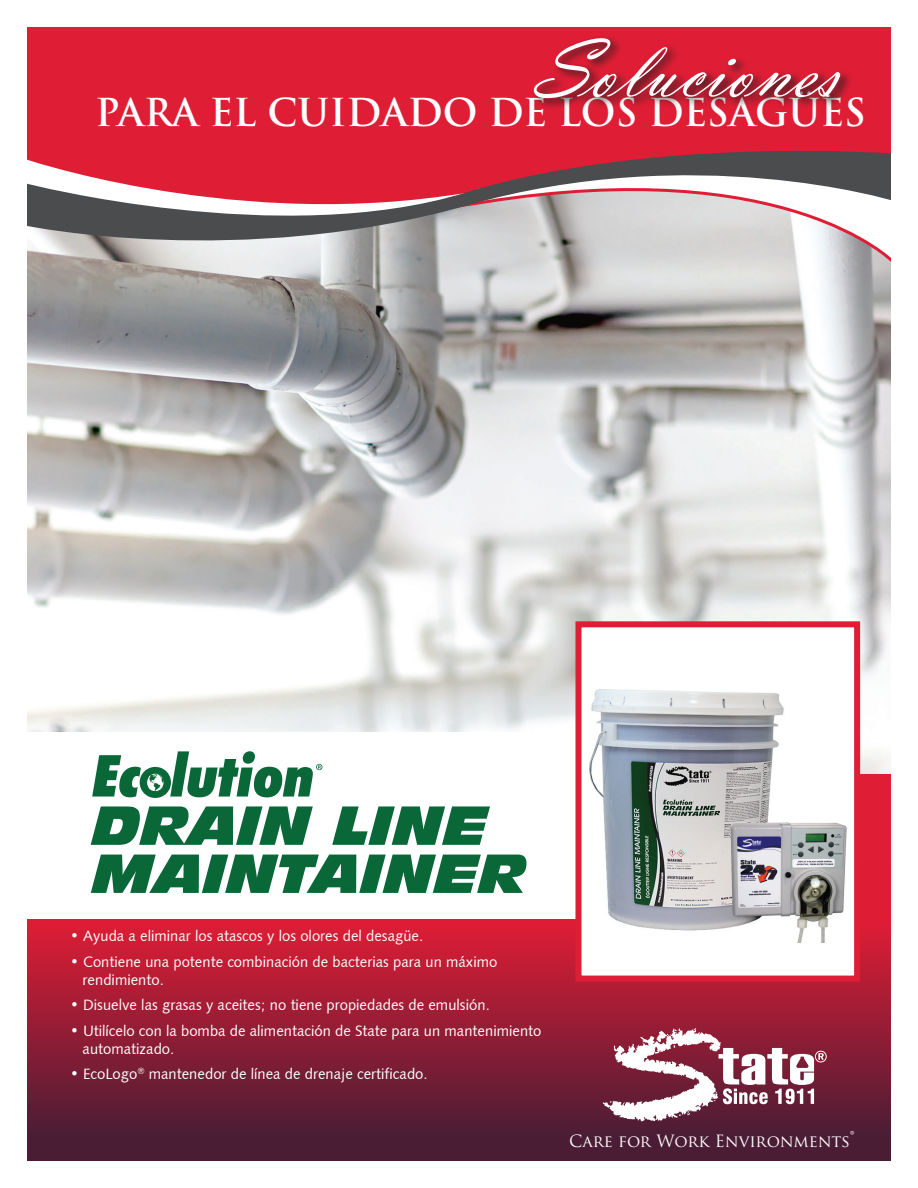
<style>
.page{position:relative;width:918px;height:1188px;background:#fff}
.page>*{position:absolute;margin:0;border:0;box-sizing:border-box;transform-origin:0 0}
.t1{font:85.5px "Vladimir Scr D";color:#fff}
.t2{font:700 37.5px "Trajan Pro";color:#fff}
.t3{font:16.5px "Trajan Pro";color:#fff}
.t4{font:15px "Humanist 531 BT Roman A";color:#fff}
.s1{font-size:21px}
</style>
<div class="page">
<img style="left:27px;top:270px;width:864px;height:503px">
<div style="left:27px;top:862px;width:864px;height:299px;background:linear-gradient(to bottom,#f81d35,#431d35)"></div>
<div style="left:27px;top:27px;width:864px;height:109px;background:#df1d35"></div>
<svg style="left:27px;top:136px;width:864px;height:134px;background:#c0838a"></svg>
<div style="left:531px;top:35px;width:322px;height:76px;background:#231f20;opacity:.75"></div>
<div style="left:27px;top:733px;width:552px;height:186px;background:#fff"></div>
<svg style="left:92px;top:751px;width:230px;height:47px"></svg>
<svg style="left:91px;top:806px;width:222px;height:39px"></svg>
<svg style="left:332px;top:806px;width:158px;height:39px"></svg>
<svg style="left:91px;top:855px;width:435px;height:38px"></svg>
<div style="left:578px;top:624px;width:279px;height:355px;background:#fff"></div>
<img style="left:589px;top:689px;width:258px;height:254px">
<div style="left:575px;top:621px;width:285px;height:361px;border:6px solid #df1d35"></div>
<svg style="left:603px;top:1028px;width:224px;height:93px"></svg>
<p class="t1" style="left:534px;top:20px;width:307px">Soluciones</p>
<p class="t2" style="left:95px;top:89px;width:772px">PARA EL CUIDADO DE LOS DESAGÜES</p>
<p class="t4" style="left:70px;top:926px;width:355px">• Ayuda a eliminar los atascos y los olores del desagüe.</p>
<p class="t4" style="left:70px;top:952px;width:429px">• Contiene una potente combinación de bacterias para un máximo</p>
<p class="t4" style="left:83px;top:970px;width:83px">rendimiento.</p>
<p class="t4" style="left:70px;top:995px;width:421px">• Disuelve las grasas y aceites; no tiene propiedades de emulsión.</p>
<p class="t4" style="left:70px;top:1021px;width:473px">• Utilícelo con la bomba de alimentación de State para un mantenimiento</p>
<p class="t4" style="left:83px;top:1039px;width:93px">automatizado.</p>
<p class="t4" style="left:70px;top:1064px;width:359px">• EcoLogo<sup>®</sup> mantenedor de línea de drenaje certificado.</p>
<p class="t3" style="left:569px;top:1130px;width:287px">Care for Work Environments<span class="s1">®</span></p>
</div>
